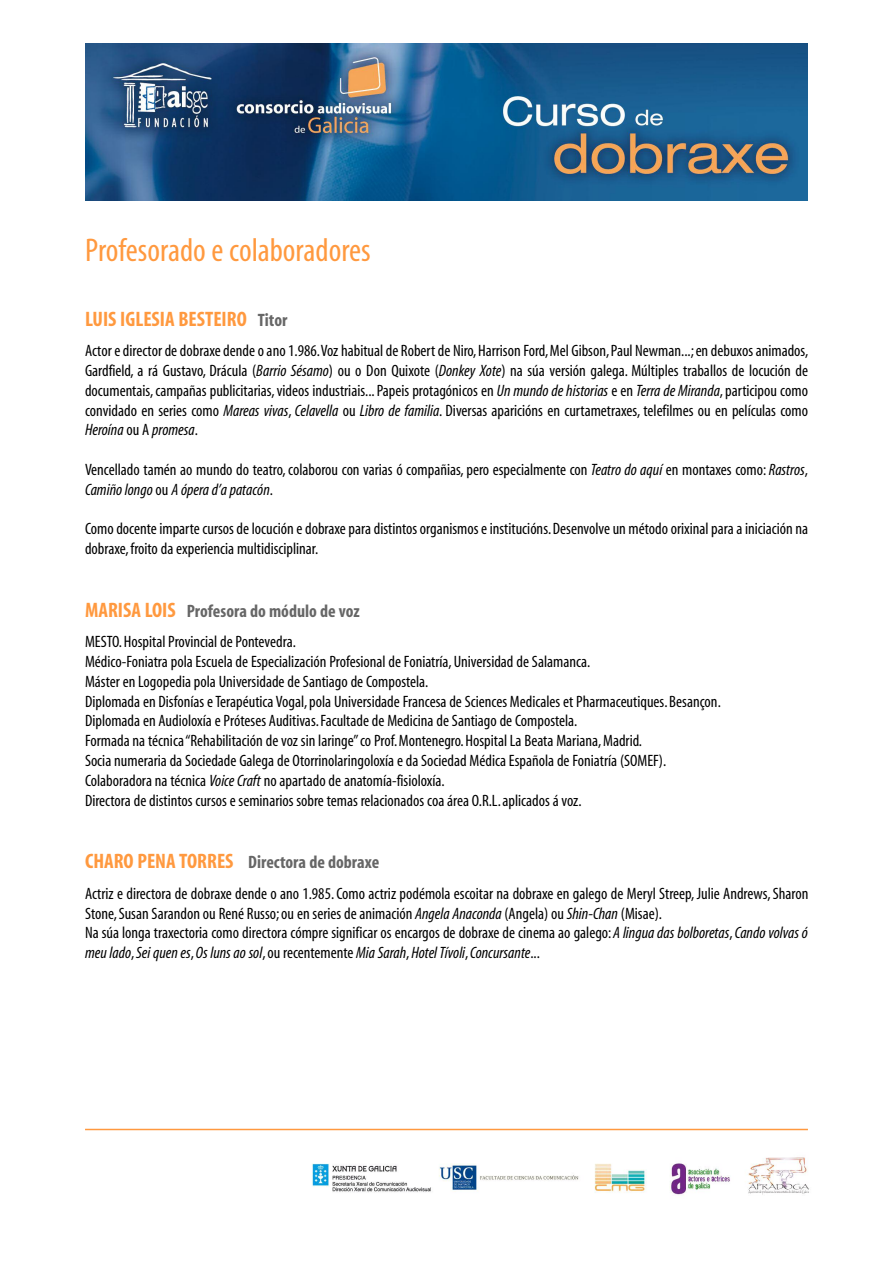
<style>
.page{position:relative;width:893px;height:1263px;background:#fff}
.page>*{position:absolute;margin:0;border:0;box-sizing:border-box;transform-origin:0 0}
.t1{font:condensed 33px "Myriad";color:#ff993f}
.t2{font:700 condensed 21px "Myriad";color:#ff993f}
.t3{font:700 condensed 18px "Myriad";color:#666}
.t4{font:condensed 16.5px/19.8px "Myriad";color:#000}
.s1{font-size:18px;color:#666}
.s2{font-style:italic}
.s3{font-size:21px;color:#ff993f}
</style>
<div class="page">
<img style="left:85px;top:44px;width:723px;height:156px">
<img style="left:312px;top:1157px;width:497px;height:38px">
<hr style="left:85px;top:1129px;width:723px;height:1px;background:#ff993f">
<h1 class="t1" style="left:85px;top:238px;width:287px">Profesorado e colaboradores</h1>
<p class="t2" style="left:85px;top:311px;width:204px">LUIS IGLESIA BESTEIRO <span class="s1">Titor</span></p>
<p class="t4" style="left:85px;top:342px;width:725px;text-align:justify">Actor e director de dobraxe dende o ano 1.986.Voz habitual de Robert de Niro,Harrison Ford,Mel Gibson,Paul Newman...;en debuxos animados, Gardfield, a rá Gustavo, Drácula (<span class="s2">Barrio Sésamo</span>) ou o Don Quixote (<span class="s2">Donkey Xote</span>) na súa versión galega. Múltiples traballos de locución de documentais, campañas publicitarias, videos industriais... Papeis protagónicos en <span class="s2">Un mundo de historias</span> e en <span class="s2">Terra de Miranda</span>, participou como convidado en series como <span class="s2">Mareas vivas</span>, <span class="s2">Celavella</span> ou <span class="s2">Libro de familia</span>. Diversas aparicións en curtametraxes, telefilmes ou en películas como <span class="s2">Heroína</span> ou A <span class="s2">promesa</span>.</p>
<p class="t4" style="left:85px;top:461px;width:724px">Vencellado tamén ao mundo do teatro, colaborou con varias ó compañias, pero especialmente con <span class="s2">Teatro do aquí</span> en montaxes como:<span class="s2">Rastros</span>,<br><span class="s2">Camiño longo</span> ou <span class="s2">A ópera d’a patacón</span>.</p>
<p class="t4" style="left:85px;top:520px;width:725px">Como docente imparte cursos de locución e dobraxe para distintos organismos e institucións.Desenvolve un método orixinal para a iniciación na dobraxe, froito da experiencia multidisciplinar.</p>
<p class="t3" style="left:85px;top:604px;width:276px"><span class="s3">MARISA LOIS</span> Profesora do módulo de voz</p>
<p class="t4" style="left:85px;top:633px;width:637px">MESTO.Hospital Provincial de Pontevedra.<br>Médico-Foniatra pola Escuela de Especialización Profesional de Foniatría, Universidad de Salamanca.<br>Máster en Logopedia pola Universidade de Santiago de Compostela.<br>Diplomada en Disfonías e Terapéutica Vogal, pola Universidade Francesa de Sciences Medicales et Pharmaceutiques.Besançon.<br>Diplomada en Audioloxía e Próteses Auditivas.Facultade de Medicina de Santiago de Compostela.<br>Formada na técnica “Rehabilitación de voz sin laringe”co Prof.Montenegro.Hospital La Beata Mariana, Madrid.<br>Socia numeraria da Sociedade Galega de Otorrinolaringoloxía e da Sociedad Médica Española de Foniatría (SOMEF).<br>Colaboradora na técnica <span class="s2">Voice Craft</span> no apartado de anatomía-fisioloxía.<br>Directora de distintos cursos e seminarios sobre temas relacionados coa área O.R.L.aplicados á voz.</p>
<p class="t3" style="left:85px;top:856px;width:296px"><span class="s3">CHARO PENA TORRES</span> Directora de dobraxe</p>
<p class="t4" style="left:85px;top:885px;width:725px">Actriz e directora de dobraxe dende o ano 1.985. Como actriz podémola escoitar na dobraxe en galego de Meryl Streep, Julie Andrews, Sharon Stone, Susan Sarandon ou René Russo; ou en series de animación <span class="s2">Angela Anaconda</span> (Angela) ou <span class="s2">Shin-Chan</span> (Misae).<br>Na súa longa traxectoria como directora cómpre significar os encargos de dobraxe de cinema ao galego:<span class="s2">A lingua das bolboretas</span>,<span class="s2">Cando volvas ó meu lado</span>,<span class="s2">Sei quen es</span>, <span class="s2">Os luns ao sol</span>, ou recentemente <span class="s2">Mia Sarah</span>,<span class="s2">Hotel Tívoli</span>,<span class="s2">Concursante</span>...</p>
</div>
